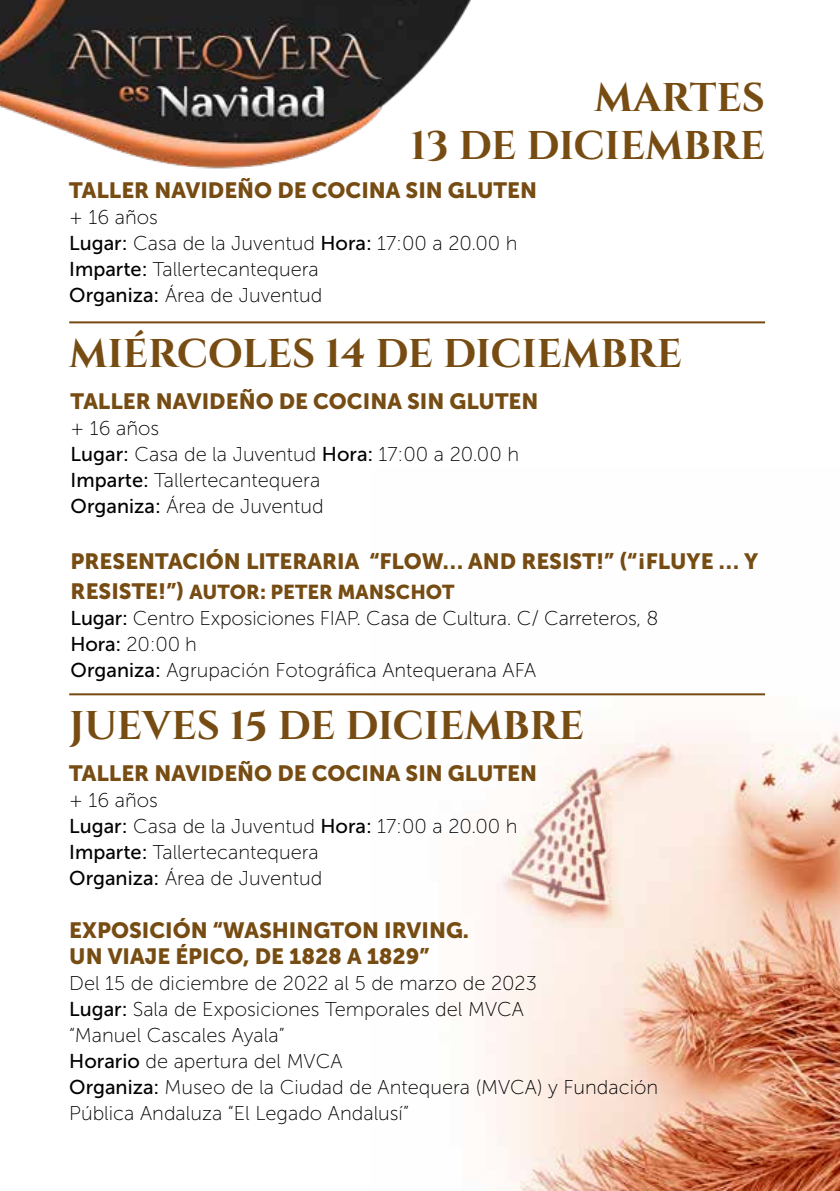
<style>
.page{position:relative;width:840px;height:1191px;background:#fff}
.page>*{position:absolute;margin:0;border:0;box-sizing:border-box;transform-origin:0 0}
.t1{font:40px/48px "Cinzel";letter-spacing:-.005em;color:#764c13;text-align:right}
.t2{font:22px/26px "Museo Sans 900";color:#764c13}
.t3{font:20px/26px "Museo Sans 100";color:#000}
.t4{font:20px "Museo Sans 900";color:#764c13}
.s1{font-family:"Museo Sans 500"}
.s2{font-size:22px}
</style>
<div class="page">
<img style="left:0;top:0;width:471px;height:169px">
<img style="left:370px;top:693px;width:469px;height:498px">
<hr style="left:69px;top:321px;width:695px;height:2px;background:#754911">
<hr style="left:69px;top:693px;width:695px;height:2px;background:#754911">
<h1 class="t1" style="left:410px;top:75px;width:356px">MARTES<br>13 DE DICIEMBRE</h1>
<p class="t2" style="left:69px;top:177px;width:469px">TALLER NAVIDEÑO DE COCINA SIN GLUTEN</p>
<p class="t3" style="left:69px;top:204px;width:449px">+ 16 años<br><span class="s1">Lugar:</span> Casa de la Juventud <span class="s1">Hora:</span> 17:00 a 20.00 h<br><span class="s1">Imparte:</span> Tallertecantequera<br><span class="s1">Organiza:</span> Área de Juventud</p>
<h1 class="t1" style="left:69px;top:331px;width:614px">MIÉRCOLES 14 DE DICIEMBRE</h1>
<p class="t2" style="left:71px;top:388px;width:469px">TALLER NAVIDEÑO DE COCINA SIN GLUTEN</p>
<p class="t3" style="left:71px;top:415px;width:449px">+ 16 años<br><span class="s1">Lugar:</span> Casa de la Juventud <span class="s1">Hora:</span> 17:00 a 20.00 h<br><span class="s1">Imparte:</span> Tallertecantequera<br><span class="s1">Organiza:</span> Área de Juventud</p>
<p class="t2" style="left:71px;top:548px;width:688px">PRESENTACIÓN LITERARIA “FLOW… AND RESIST!” (“¡FLUYE … Y</p>
<p class="t4" style="left:71px;top:580px;width:385px"><span class="s2">RESISTE!”)</span> AUTOR: PETER MANSCHOT</p>
<p class="t3" style="left:71px;top:605px;width:589px"><span class="s1">Lugar:</span> Centro Exposiciones FIAP. Casa de Cultura. C/ Carreteros, 8<br><span class="s1">Hora:</span> 20:00 h<br><span class="s1">Organiza:</span> Agrupación Fotográfica Antequerana AFA</p>
<h1 class="t1" style="left:69px;top:703px;width:516px">JUEVES 15 DE DICIEMBRE</h1>
<p class="t2" style="left:69px;top:760px;width:469px">TALLER NAVIDEÑO DE COCINA SIN GLUTEN</p>
<p class="t3" style="left:69px;top:788px;width:449px">+ 16 años<br><span class="s1">Lugar:</span> Casa de la Juventud <span class="s1">Hora:</span> 17:00 a 20.00 h<br><span class="s1">Imparte:</span> Tallertecantequera<br><span class="s1">Organiza:</span> Área de Juventud</p>
<p class="t2" style="left:69px;top:916px;width:401px">EXPOSICIÓN “WASHINGTON IRVING.<br>UN VIAJE ÉPICO, DE 1828 A 1829”</p>
<p class="t3" style="left:69px;top:970px;width:590px">Del 15 de diciembre de 2022 al 5 de marzo de 2023<br><span class="s1">Lugar:</span> Sala de Exposiciones Temporales del MVCA<br>“Manuel Cascales Ayala”<br><span class="s1">Horario</span> de apertura del MVCA<br><span class="s1">Organiza:</span> Museo de la Ciudad de Antequera (MVCA) y Fundación Pública Andaluza “El Legado Andalusí”</p>
</div>
